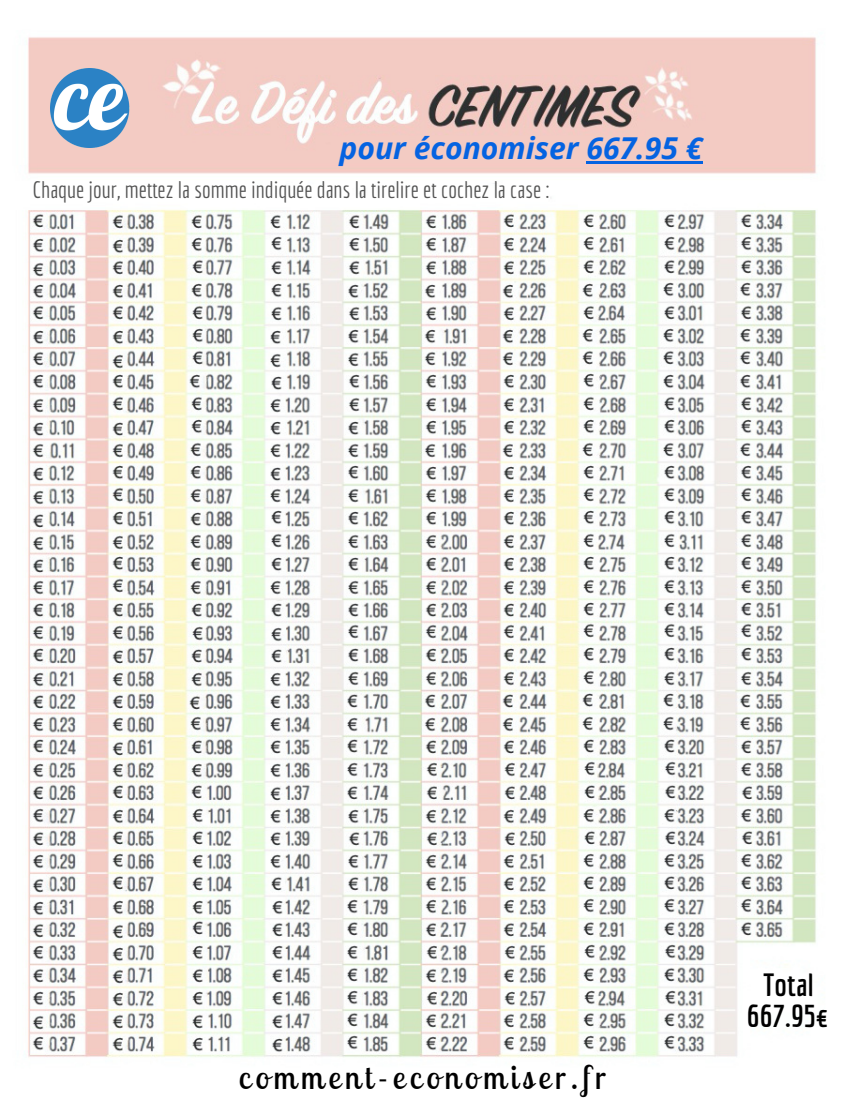
<style>
.page{position:relative;width:844px;height:1100px;background:#fff}
.page>*{position:absolute;margin:0;border:0;box-sizing:border-box;transform-origin:0 0}
.t1{font:32.5px "Lobster Two";letter-spacing:.15em;color:#000}
.t2{font:700 31.38px/31.2px "Economica";color:#000;text-align:center}
.t3{font:italic 700 30.12px "Open Sans";color:#0563e1}
.t4{font:23.12px "Economica";color:#545454}
</style>
<div class="page">
<img style="left:28px;top:37px;width:788px;height:1021px">
<img style="left:50px;top:68px;width:83px;height:79px">
<hr style="left:586px;top:161px;width:116px;height:2px;background:#0563e1">
<h3 class="t3" style="left:339px;top:127px;width:364px">pour économiser 667.95 €</h3>
<p class="t4" style="left:33px;top:176px;width:519px">Chaque jour, mettez la somme indiquée dans la tirelire et cochez la case :</p>
<h1 class="t1" style="left:239px;top:1056px;width:369px">comment-economiser.fr</h1>
<h2 class="t2" style="left:746px;top:968px;width:85px">Total<br>667.95€</h2>
</div>
